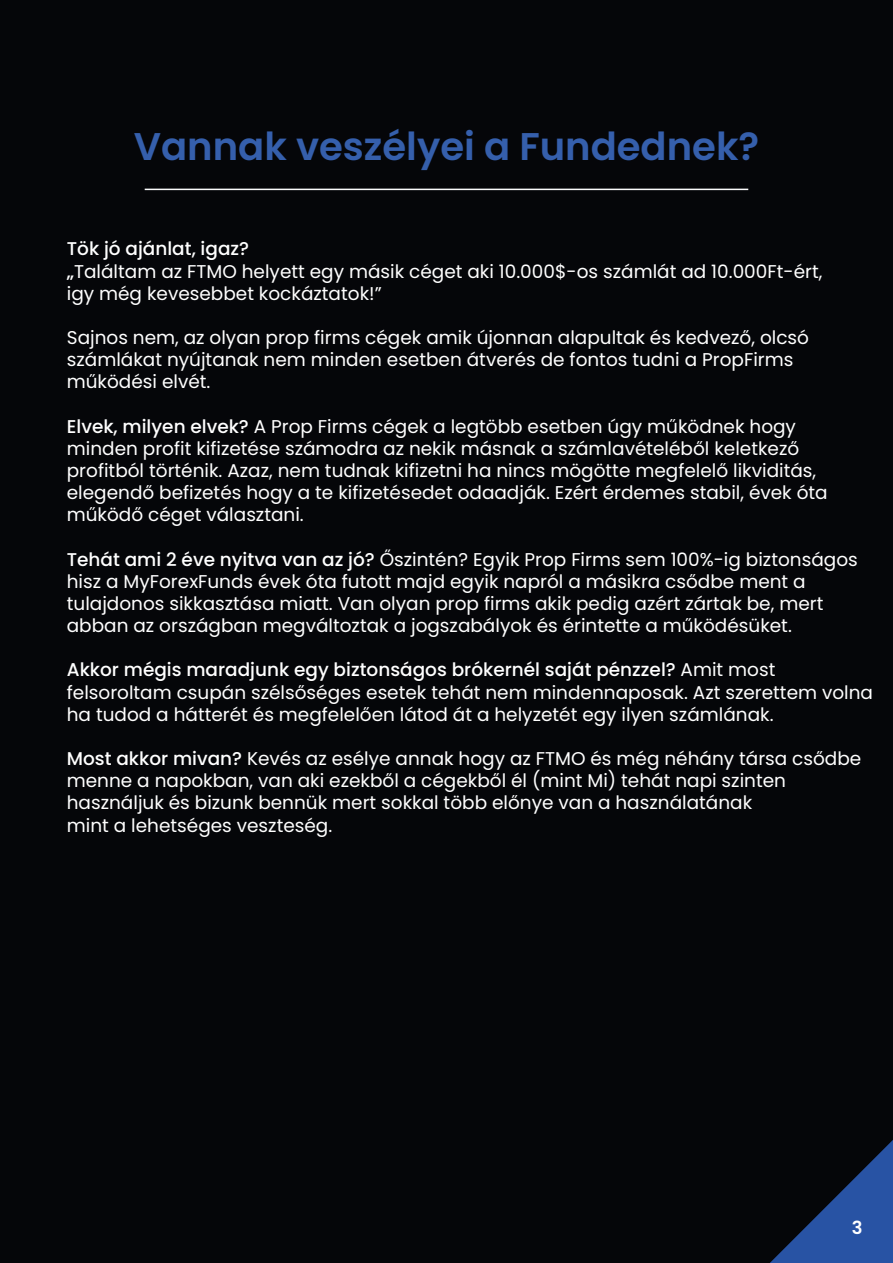
<style>
.page{position:relative;width:893px;height:1263px;background:#fff}
.page>*{position:absolute;margin:0;border:0;box-sizing:border-box;transform-origin:0 0}
.t1{font:600 38.55px "Poppins";color:#355fac}
.t2{font:18.45px/22.2px "Poppins";color:#fff}
.t3{font:600 18px "Poppins";color:#fff}
.s1{font-weight:500}
</style>
<div class="page">
<div style="left:0;top:0;width:892px;height:1263px;background:#050609"></div>
<svg style="left:770px;top:1140px;width:123px;height:123px"></svg>
<hr style="left:145px;top:189px;width:603px;height:1px;background:#fbfbfc">
<h1 class="t1" style="left:134px;top:124px;width:627px">Vannak veszélyei a Fundednek?</h1>
<p class="t2" style="left:67px;top:238px;width:757px"><span class="s1">Tök jó ajánlat, igaz?<br>„</span>Találtam az FTMO helyett egy másik céget aki 10.000$-os számlát ad 10.000Ft-ért, igy még kevesebbet kockáztatok!”</p>
<p class="t2" style="left:67px;top:327px;width:744px">Sajnos nem, az olyan prop firms cégek amik újonnan alapultak és kedvező, olcsó számlákat nyújtanak nem minden esetben átverés de fontos tudni a PropFirms működési elvét.</p>
<p class="t2" style="left:67px;top:415px;width:762px"><span class="s1">Elvek, milyen elvek?</span> A Prop Firms cégek a legtöbb esetben úgy működnek hogy minden profit kifizetése számodra az nekik másnak a számlavételéből keletkező profitból történik. Azaz, nem tudnak kifizetni ha nincs mögötte megfelelő likviditás, elegendő befizetés hogy a te kifizetésedet odaadják. Ezért érdemes stabil, évek óta működő céget választani.</p>
<p class="t2" style="left:67px;top:548px;width:792px"><span class="s1">Tehát ami 2 éve nyitva van az jó?</span> Őszintén? Egyik Prop Firms sem 100%-ig biztonságos hisz a MyForexFunds évek óta futott majd egyik napról a másikra csődbe ment a tulajdonos sikkasztása miatt. Van olyan prop firms akik pedig azért zártak be, mert abban az országban megváltoztak a jogszabályok és érintette a működésüket.</p>
<p class="t2" style="left:67px;top:659px;width:808px"><span class="s1">Akkor mégis maradjunk egy biztonságos brókernél saját pénzzel?</span> Amit most felsoroltam csupán szélsőséges esetek tehát nem mindennaposak. Azt szerettem volna ha tudod a hátterét és megfelelően látod át a helyzetét egy ilyen számlának.</p>
<p class="t2" style="left:67px;top:748px;width:796px"><span class="s1">Most akkor mivan?</span> Kevés az esélye annak hogy az FTMO és még néhány társa csődbe menne a napokban, van aki ezekből a cégekből él (mint Mi) tehát napi szinten használjuk és bizunk bennük mert sokkal több előnye van a használatának<br>mint a lehetséges veszteség.</p>
<p class="t3" style="left:852px;top:1217px;width:12px">3</p>
</div>
